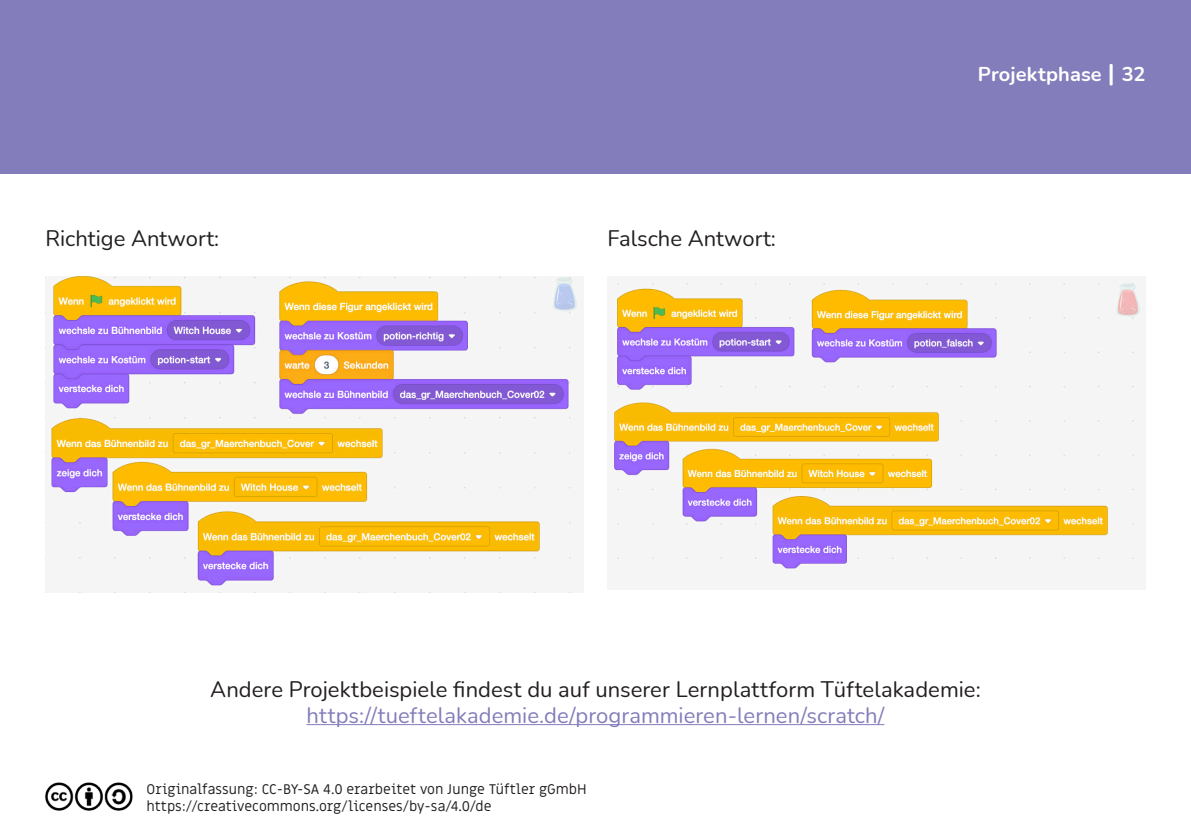
<style>
.page{position:relative;width:1191px;height:840px;background:#fff}
.page>*{position:absolute;margin:0;border:0;box-sizing:border-box;transform-origin:0 0}
.P_Fließtext{font:22px/26px "Nunito";color:#231f20;text-align:center}
.t1{font:700 20px "Nunito";letter-spacing:.005em;color:#fff}
.Seiteninfo_oben_rech{font:16px "Nunito";color:#fff}
.t2{font:14px/16.8px "Miriam Libre";color:#231f20}
.s1{font-size:24px}
.s2{color:#837dbb}
</style>
<div class="page">
<img style="left:48px;top:276px;width:530px;height:316px">
<hr style="left:306px;top:723px;width:578px;height:1px;background:#837dbb">
<img style="left:614px;top:281px;width:526px;height:290px">
<div style="left:0;top:0;width:1191px;height:173px;background:#837dbb"></div>
<img style="left:46px;top:782px;width:87px;height:28px">
<p class="P_Fließtext" style="left:45px;top:224px;width:175px">Richtige Antwort:</p>
<p class="P_Fließtext" style="left:607px;top:224px;width:170px">Falsche Antwort:</p>
<p class="Seiteninfo_oben_rech" style="left:996px;top:56px;width:151px">ZUSATZAUFGABE 1</p>
<p class="t1" style="left:977px;top:60px;width:169px">Projektphase <span class="s1">|</span> 32</p>
<p class="P_Fließtext" style="left:210px;top:675px;width:772px">Andere Projektbeispiele findest du auf unserer Lernplattform Tüftelakademie: <span class="s2">https://tueftelakademie.de/programmieren-lernen/scratch/</span></p>
<p class="t2" style="left:146px;top:781px;width:441px">Originalfassung: CC-BY-SA 4.0 erarbeitet von Junge Tüftler gGmbH https://creativecommons.org/licenses/by-sa/4.0/de</p>
</div>
